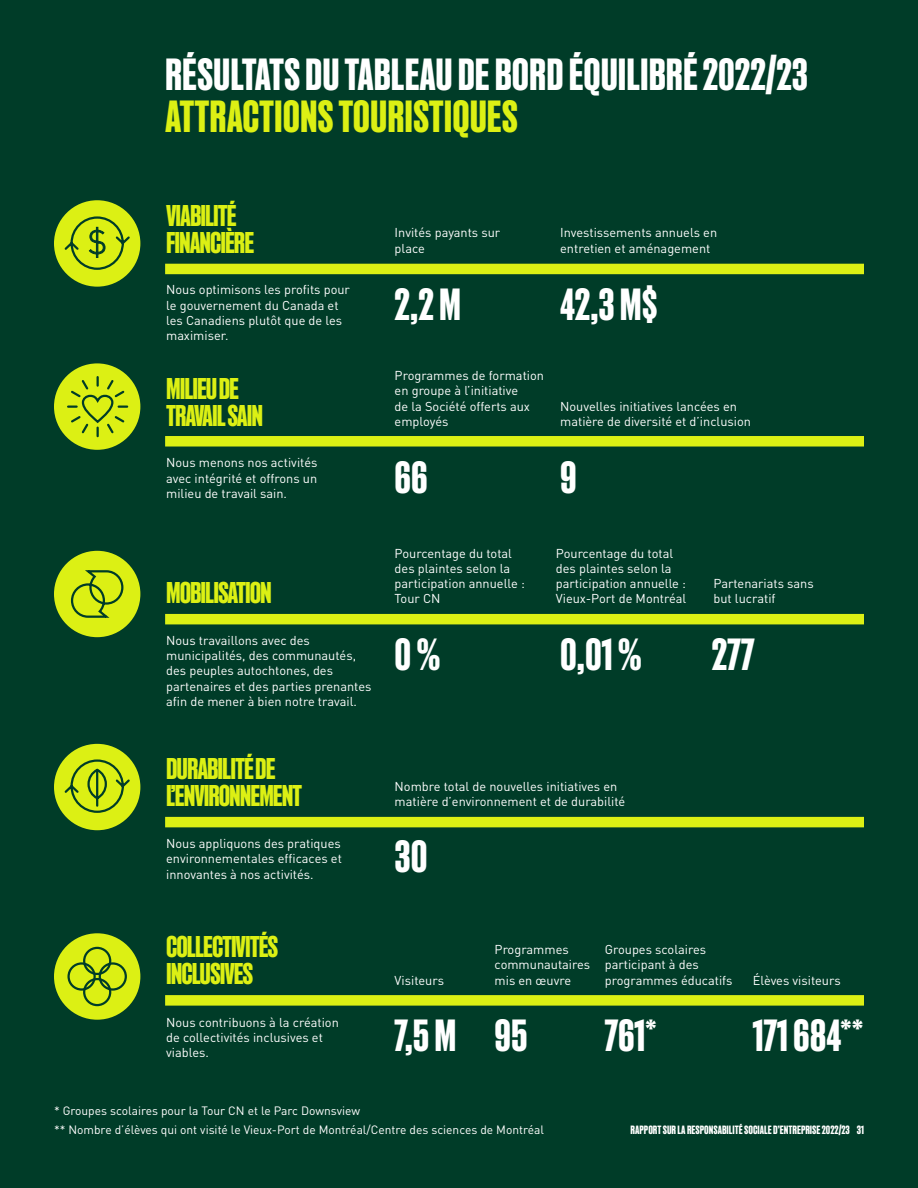
<style>
.page{position:relative;width:918px;height:1188px;background:#003c28}
.page>*{position:absolute;margin:0;border:0;box-sizing:border-box;transform-origin:0 0}
.Head__Scorecard{font:500 45px/42px "Recent Grotesk";color:#fff}
.Body__Scorecard{font:500 45px "Recent Grotesk";color:#fff}
.H5__15_15_Bold___Rev{font:500 30px/27px "Recent Grotesk";letter-spacing:-.035em;color:#dcf014}
.Body__Scorecard-2{font:12.75px/15.3px "DIN Pro";color:#fff}
.Footnote{font:12px "DIN Pro";color:#fff}
.t1{font:500 12px "Recent Grotesk";color:#fff}
.s1{color:#dcf014}
</style>
<div class="page">
<div style="left:54px;top:363px;width:86px;height:87px;background:#dcf014;border-radius:50%"></div>
<div style="left:54px;top:551px;width:86px;height:86px;background:#dcf014;border-radius:50%"></div>
<div style="left:54px;top:744px;width:86px;height:86px;background:#dcf014;border-radius:50%"></div>
<div style="left:54px;top:933px;width:86px;height:87px;background:#dcf014;border-radius:50%"></div>
<div style="left:54px;top:200px;width:86px;height:87px;background:#dcf014;border-radius:50%"></div>
<svg style="left:70px;top:570px;width:54px;height:48px"></svg>
<svg style="left:63px;top:758px;width:69px;height:56px"></svg>
<div style="left:67px;top:962px;width:29px;height:29px;border:2px solid #003c28;border-radius:50%"></div>
<div style="left:83px;top:978px;width:28px;height:28px;border:2px solid #003c28;border-radius:50%"></div>
<div style="left:99px;top:962px;width:28px;height:29px;border:2px solid #003c28;border-radius:50%"></div>
<div style="left:83px;top:947px;width:28px;height:28px;border:2px solid #003c28;border-radius:50%"></div>
<svg style="left:66px;top:375px;width:63px;height:63px"></svg>
<div style="left:165px;top:264px;width:699px;height:10px;background:#dcf014"></div>
<div style="left:165px;top:614px;width:699px;height:10px;background:#dcf014"></div>
<div style="left:165px;top:817px;width:699px;height:10px;background:#dcf014"></div>
<div style="left:165px;top:995px;width:699px;height:11px;background:#dcf014"></div>
<div style="left:165px;top:436px;width:699px;height:11px;background:#dcf014"></div>
<svg style="left:63px;top:215px;width:69px;height:56px"></svg>
<p class="Head__Scorecard" style="left:165px;top:53px;width:645px">RÉSULTATS DU TABLEAU DE BORD ÉQUILIBRÉ 2022/23<br><span class="s1">ATTRACTIONS TOURISTIQUES</span></p>
<p class="H5__15_15_Bold___Rev" style="left:166px;top:202px;width:89px">VIABILITÉ<br>FINANCIÈRE</p>
<p class="Body__Scorecard-2" style="left:166px;top:281px;width:185px">Nous optimisons les profits pour le gouvernement du Canada et les Canadiens plutôt que de les maximiser.</p>
<p class="H5__15_15_Bold___Rev" style="left:166px;top:375px;width:98px">MILIEU DE<br>TRAVAIL SAIN</p>
<p class="Body__Scorecard-2" style="left:166px;top:454px;width:153px;text-align:justify">Nous menons nos activités avec intégrité et offrons un milieu de travail sain.</p>
<p class="H5__15_15_Bold___Rev" style="left:166px;top:579px;width:107px">MOBILISATION</p>
<p class="Body__Scorecard-2" style="left:166px;top:631px;width:207px">Nous travaillons avec des municipalités, des communautés, des peuples autochtones, des partenaires et des parties prenantes afin de mener à bien notre travail.</p>
<p class="H5__15_15_Bold___Rev" style="left:166px;top:755px;width:138px">DURABILITÉ DE<br>L’ENVIRONNEMENT</p>
<p class="Body__Scorecard-2" style="left:166px;top:834px;width:177px;text-align:justify">Nous appliquons des pratiques environnementales efficaces et innovantes à nos activités.</p>
<p class="H5__15_15_Bold___Rev" style="left:166px;top:933px;width:114px">COLLECTIVITÉS<br>INCLUSIVES</p>
<p class="Body__Scorecard-2" style="left:166px;top:1013px;width:174px">Nous contribuons à la création de collectivités inclusives et viables.</p>
<p class="Body__Scorecard-2" style="left:395px;top:224px;width:107px">Invités payants sur place</p>
<p class="Body__Scorecard" style="left:395px;top:281px;width:68px">2,2 M</p>
<p class="Body__Scorecard" style="left:560px;top:281px;width:99px">42,3 M$</p>
<p class="Body__Scorecard-2" style="left:560px;top:224px;width:159px">Investissements annuels en entretien et aménagement</p>
<p class="Body__Scorecard-2" style="left:395px;top:367px;width:151px">Programmes de formation en groupe à l’initiative<br>de la Société offerts aux employés</p>
<p class="Body__Scorecard" style="left:395px;top:453px;width:35px">66</p>
<p class="Body__Scorecard" style="left:560px;top:453px;width:18px">9</p>
<p class="Body__Scorecard-2" style="left:560px;top:397px;width:192px">Nouvelles initiatives lancées en matière de diversité et d’inclusion</p>
<p class="Body__Scorecard-2" style="left:395px;top:544px;width:132px">Pourcentage du total des plaintes selon la participation annuelle :<br>Tour CN</p>
<p class="Body__Scorecard" style="left:395px;top:630px;width:48px">0 %</p>
<p class="Body__Scorecard" style="left:560px;top:630px;width:83px">0,01 %</p>
<p class="Body__Scorecard" style="left:712px;top:630px;width:44px">277</p>
<p class="Body__Scorecard-2" style="left:556px;top:544px;width:132px">Pourcentage du total des plaintes selon la participation annuelle :<br>Vieux-Port de Montréal</p>
<p class="Body__Scorecard-2" style="left:713px;top:575px;width:102px">Partenariats sans but lucratif</p>
<p class="Body__Scorecard-2" style="left:395px;top:778px;width:232px">Nombre total de nouvelles initiatives en matière d’environnement et de durabilité</p>
<p class="Body__Scorecard" style="left:395px;top:833px;width:35px">30</p>
<p class="Body__Scorecard-2" style="left:495px;top:941px;width:97px">Programmes communautaires mis en œuvre</p>
<p class="Body__Scorecard-2" style="left:605px;top:941px;width:129px">Groupes scolaires participant à des programmes éducatifs</p>
<p class="Body__Scorecard-2" style="left:753px;top:971px;width:89px">Élèves visiteurs</p>
<p class="Body__Scorecard-2" style="left:395px;top:971px;width:51px">Visiteurs</p>
<p class="Body__Scorecard" style="left:395px;top:1011px;width:63px">7,5 M</p>
<p class="Body__Scorecard" style="left:495px;top:1011px;width:35px">95</p>
<p class="Body__Scorecard" style="left:605px;top:1011px;width:54px">761*</p>
<p class="Body__Scorecard" style="left:753px;top:1011px;width:112px">171 684**</p>
<p class="Footnote" style="left:54px;top:1101px;width:308px">* Groupes scolaires pour la Tour CN et le Parc Downsview</p>
<p class="Footnote" style="left:54px;top:1120px;width:491px">** Nombre d’élèves qui ont visité le Vieux-Port de Montréal/Centre des sciences de Montréal</p>
<p class="t1" style="left:631px;top:1123px;width:235px">RAPPORT SUR LA RESPONSABILITÉ SOCIALE D’ENTREPRISE 2022/23 31</p>
</div>
